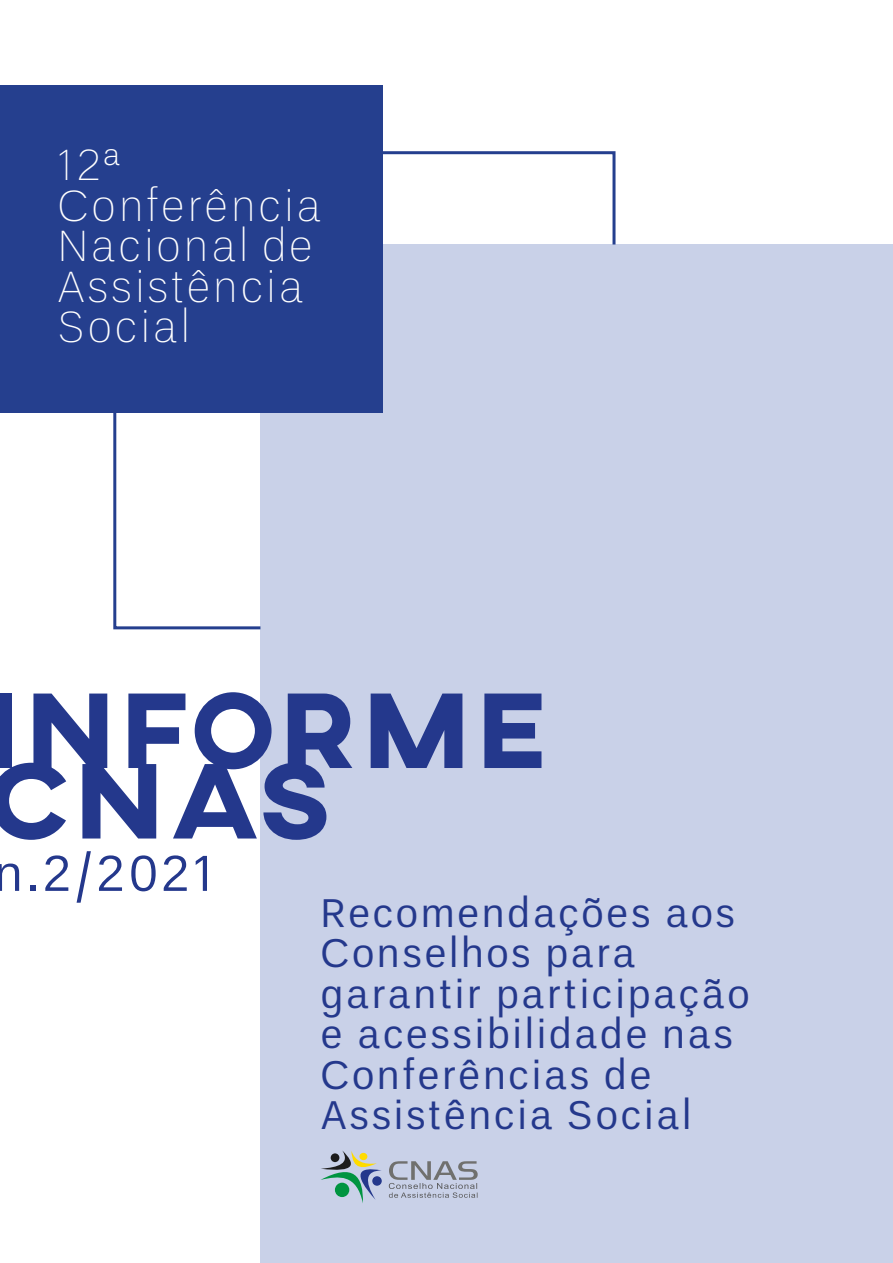
<style>
.page{position:relative;width:893px;height:1263px;background:#fff}
.page>*{position:absolute;margin:0;border:0;box-sizing:border-box;transform-origin:0 0}
.t1{font:800 109.5px "AXIS";letter-spacing:.05em;color:#24388c}
.t2{font:51px "Un B Pro";color:#24388c}
.t3{font:300 45px "Un B Pro";letter-spacing:.05em;color:#fff}
.t4{font:40.5px/40.5px "Un B Pro";letter-spacing:.05em;color:#24388c}
</style>
<div class="page">
<div style="left:260px;top:244px;width:633px;height:1019px;background:#c9d1e8"></div>
<div style="left:0;top:85px;width:383px;height:328px;background:#253f8e"></div>
<svg style="left:113px;top:413px;width:148px;height:217px"></svg>
<svg style="left:383px;top:151px;width:233px;height:94px"></svg>
<svg style="left:321px;top:1150px;width:61px;height:53px"></svg>
<div style="left:372px;top:1176px;width:10px;height:10px;background:#24388c;border-radius:50%"></div>
<div style="left:359px;top:1153px;width:8px;height:7px;background:#ffdb00;border-radius:50%"></div>
<div style="left:331px;top:1153px;width:8px;height:9px;background:#1c1c1c;border-radius:50%"></div>
<svg style="left:389px;top:1161px;width:89px;height:37px"></svg>
<p class="t3" style="left:58px;top:139px;width:63px">12ª</p>
<p class="t3" style="left:58px;top:179px;width:265px">Conferência</p>
<p class="t3" style="left:58px;top:220px;width:256px">Nacional de</p>
<p class="t3" style="left:58px;top:260px;width:247px">Assistência</p>
<p class="t3" style="left:58px;top:301px;width:134px">Social</p>
<p class="t1" style="left:-14px;top:658px;width:563px">INFORME</p>
<p class="t1" style="left:-14px;top:728px;width:347px">CNAS</p>
<p class="t2" style="left:-6px;top:843px;width:222px">n.2/2021</p>
<p class="t4" style="left:320px;top:892px;width:416px">Recomendações aos<br>Conselhos para</p>
<p class="t4" style="left:320px;top:973px;width:431px">garantir participação</p>
<p class="t4" style="left:320px;top:1014px;width:414px">e acessibilidade nas</p>
<p class="t4" style="left:320px;top:1054px;width:333px">Conferências de</p>
<p class="t4" style="left:320px;top:1095px;width:373px">Assistência Social</p>
</div>
